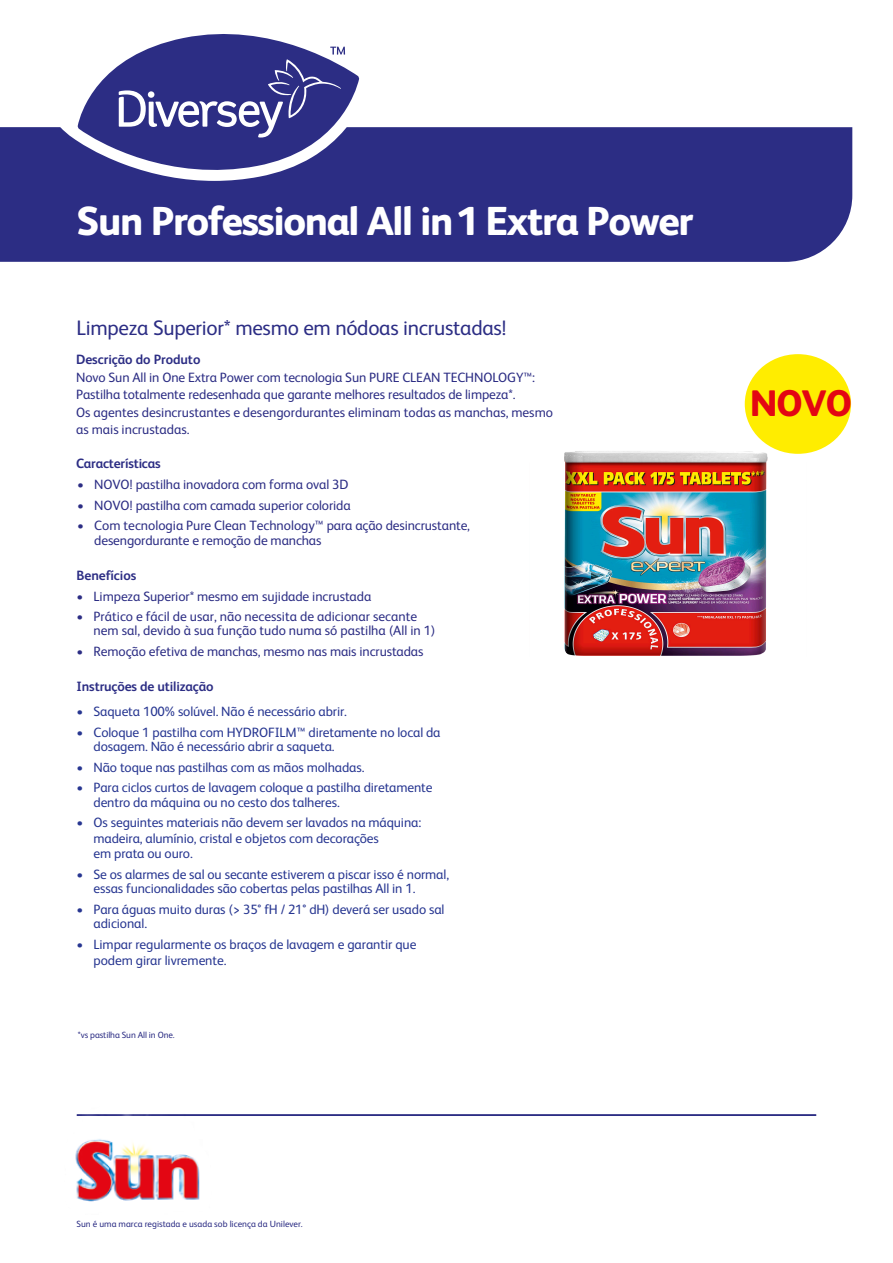
<style>
.page{position:relative;width:893px;height:1263px;background:#fff}
.page>*{position:absolute;margin:0;border:0;box-sizing:border-box;transform-origin:0 0}
.t1{font:800 40.5px "FS Albert Pro";letter-spacing:-.035em;color:#fff}
.t2{font:800 36.9px "FS Albert Pro";color:#e30613}
.t3{font:21px "FS Albert Pro";letter-spacing:-.015em;color:#2c2d84}
.t4{font:13.5px/14.7px "FS Albert Pro";letter-spacing:-.01em;color:#273691}
.t5{font:13.5px/17.5px "FS Albert Pro";letter-spacing:-.01em;color:#2c2d84}
.t6{font:700 13.5px "FS Albert Pro";letter-spacing:-.01em;color:#2c2d84}
.t7{font:9px "FS Albert Pro";color:#2c2d84}
</style>
<div class="page">
<div style="left:0;top:127px;width:852px;height:135px;background:#2c2d84"></div>
<img style="left:564px;top:430px;width:243px;height:226px">
<hr style="left:77px;top:1114px;width:739px;height:2px;background:#2c2d84">
<img style="left:75px;top:1114px;width:139px;height:88px">
<div style="left:745px;top:354px;width:106px;height:100px;background:#ffed00;border-radius:50%"></div>
<svg style="left:58px;top:78px;width:316px;height:103px"></svg>
<svg style="left:78px;top:34px;width:281px;height:148px;fill:#2c2d84"></svg>
<svg style="left:119px;top:47px;width:226px;height:91px"></svg>
<h1 class="t1" style="left:77px;top:189px;width:618px">Sun Professional All in 1 Extra Power</h1>
<h3 class="t3" style="left:77px;top:313px;width:432px">Limpeza Superior* mesmo em nódoas incrustadas!</h3>
<p class="t6" style="left:76px;top:350px;width:126px">Descrição do Produto</p>
<p class="t5" style="left:76px;top:367px;width:478px">Novo Sun All in One Extra Power com tecnologia Sun PURE CLEAN TECHNOLOGY™:<br>Pastilha totalmente redesenhada que garante melhores resultados de limpeza*.<br>Os agentes desincrustantes e desengordurantes eliminam todas as manchas, mesmo as mais incrustadas.</p>
<p class="t6" style="left:76px;top:453px;width:86px">Características</p>
<p class="t5" style="left:77px;top:475px;width:273px">• NOVO! pastilha inovadora com forma oval 3D</p>
<p class="t5" style="left:77px;top:495px;width:275px">• NOVO! pastilha com camada superior colorida</p>
<p class="t5" style="left:94px;top:517px;width:377px;line-height:14.7px;text-indent:-17px">• Com tecnologia Pure Clean Technology™ para ação desincrustante, desengordurante e remoção de manchas</p>
<p class="t6" style="left:77px;top:566px;width:61px">Benefícios</p>
<p class="t5" style="left:77px;top:586px;width:296px">• Limpeza Superior* mesmo em sujidade incrustada</p>
<p class="t5" style="left:94px;top:607px;width:343px;line-height:14.7px;text-indent:-17px">• Prático e fácil de usar, não necessita de adicionar secante nem sal, devido à sua função tudo numa só pastilha (All in 1)</p>
<p class="t5" style="left:77px;top:641px;width:348px">• Remoção efetiva de manchas, mesmo nas mais incrustadas</p>
<p class="t6" style="left:77px;top:677px;width:139px">Instruções de utilização</p>
<p class="t4" style="left:77px;top:703px;width:272px">• Saqueta 100% solúvel. Não é necessário abrir.</p>
<p class="t4" style="left:94px;top:724px;width:349px;text-indent:-17px">• Coloque 1 pastilha com HYDROFILM™ diretamente no local da dosagem. Não é necessário abrir a saqueta.</p>
<p class="t4" style="left:77px;top:759px;width:289px">• Não toque nas pastilhas com as mãos molhadas.</p>
<p class="t4" style="left:94px;top:779px;width:340px;text-indent:-17px">• Para ciclos curtos de lavagem coloque a pastilha diretamente dentro da máquina ou no cesto dos talheres.</p>
<p class="t4" style="left:94px;top:814px;width:329px;line-height:15.5px;text-indent:-17px">• Os seguintes materiais não devem ser lavados na máquina: madeira, alumínio, cristal e objetos com decorações<br>em prata ou ouro.</p>
<p class="t4" style="left:94px;top:866px;width:357px;text-indent:-17px">• Se os alarmes de sal ou secante estiverem a piscar isso é normal, essas funcionalidades são cobertas pelas pastilhas All in 1.</p>
<p class="t4" style="left:94px;top:901px;width:352px;text-indent:-17px">• Para águas muito duras (&gt; 35° fH / 21° dH) deverá ser usado sal adicional.</p>
<p class="t4" style="left:94px;top:935px;width:324px;line-height:16.2px;text-indent:-17px">• Limpar regularmente os braços de lavagem e garantir que podem girar livremente.</p>
<p class="t7" style="left:78px;top:1029px;width:98px">*vs pastilha Sun All in One.</p>
<h2 class="t2" style="left:750px;top:374px;width:104px">NOVO</h2>
<p class="t7" style="left:77px;top:1217px;width:228px">Sun é uma marca registada e usada sob licença da Unilever.</p>
</div>
